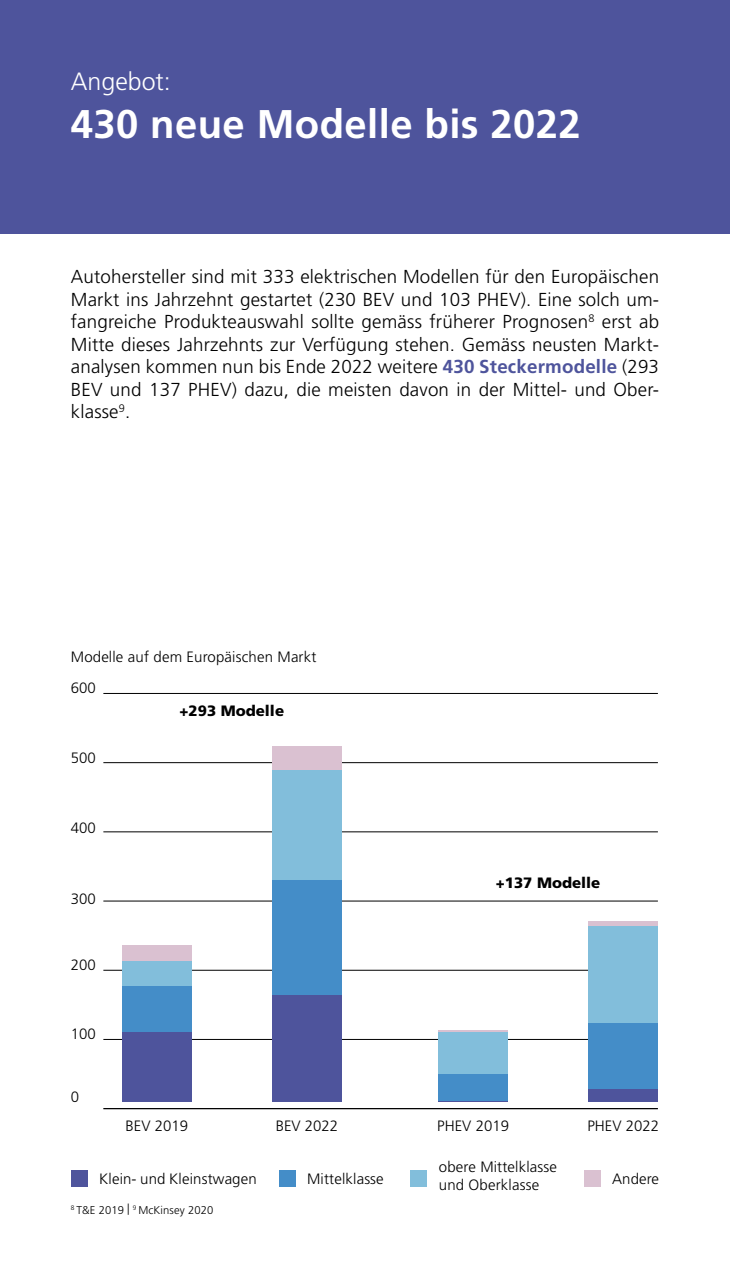
<style>
.page{position:relative;width:730px;height:1276px;background:#fff}
.page>*{position:absolute;margin:0;border:0;box-sizing:border-box;transform-origin:0 0}
.t1{font:700 40px "Frutiger LT Pro";letter-spacing:.01em;color:#fff}
.t2{font:300 25px "Frutiger LT Pro";color:#fff}
.t3{font:300 18.75px/22.5px "Frutiger LT Pro";letter-spacing:.01em;color:#000;text-align:justify}
.t4{font:300 15px/18px "Frutiger LT Pro";letter-spacing:.01em;color:#000}
.t5{font:900 15px "Frutiger LT Pro";color:#000}
.t6{font:300 11.25px "Frutiger LT Pro";letter-spacing:.01em;color:#000}
.s1{font-weight:700;color:#4e549c}
</style>
<div class="page">
<div style="left:0;top:0;width:730px;height:234px;background:#4e549c"></div>
<hr style="left:103px;top:1108px;width:555px;height:1px;background:#000">
<hr style="left:103px;top:1039px;width:555px;height:1px;background:#000">
<hr style="left:103px;top:970px;width:555px;height:1px;background:#000">
<hr style="left:103px;top:900px;width:555px;height:1px;background:#000">
<hr style="left:103px;top:831px;width:555px;height:1px;background:#000">
<hr style="left:103px;top:762px;width:555px;height:1px;background:#000">
<hr style="left:103px;top:693px;width:555px;height:1px;background:#000">
<div style="left:589px;top:1089px;width:69px;height:13px;background:#4e549c"></div>
<hr style="left:438px;top:1100px;width:70px;height:2px;background:#4e549c">
<div style="left:272px;top:995px;width:70px;height:107px;background:#4e549c"></div>
<div style="left:122px;top:1032px;width:70px;height:70px;background:#4e549c"></div>
<div style="left:122px;top:985px;width:70px;height:47px;background:#448dc8"></div>
<div style="left:272px;top:879px;width:70px;height:116px;background:#448dc8"></div>
<div style="left:589px;top:1022px;width:69px;height:67px;background:#448dc8"></div>
<div style="left:438px;top:1074px;width:70px;height:26px;background:#448dc8"></div>
<div style="left:122px;top:961px;width:70px;height:24px;background:#82bedb"></div>
<div style="left:272px;top:770px;width:70px;height:109px;background:#82bedb"></div>
<div style="left:589px;top:925px;width:69px;height:97px;background:#82bedb"></div>
<div style="left:438px;top:1032px;width:70px;height:42px;background:#82bedb"></div>
<div style="left:122px;top:945px;width:70px;height:16px;background:#dac1d1"></div>
<div style="left:272px;top:746px;width:70px;height:24px;background:#dac1d1"></div>
<hr style="left:589px;top:921px;width:69px;height:4px;background:#dac1d1">
<hr style="left:438px;top:1030px;width:70px;height:2px;background:#dac1d1">
<div style="left:71px;top:1170px;width:17px;height:17px;background:#4e549c"></div>
<div style="left:279px;top:1170px;width:17px;height:17px;background:#448dc8"></div>
<div style="left:584px;top:1170px;width:17px;height:17px;background:#dac1d1"></div>
<div style="left:410px;top:1170px;width:17px;height:16px;background:#82bedb"></div>
<h2 class="t2" style="left:71px;top:66px;width:102px">Angebot:</h2>
<h1 class="t1" style="left:71px;top:100px;width:511px">430 neue Modelle bis 2022</h1>
<p class="t3" style="left:71px;top:266px;width:590px">Autohersteller sind mit 333 elektrischen Modellen für den Europäischen Markt ins Jahrzehnt gestartet (230 BEV und 103 PHEV). Eine solch um&shy;fangreiche Produkteauswahl sollte gemäss früherer Prognosen<sup>8</sup> erst ab Mitte dieses Jahrzehnts zur Verfügung stehen. Gemäss neusten Markt&shy;analysen kommen nun bis Ende 2022 weitere <span class="s1">430 Steckermodelle</span> (293<br>BEV und 137 PHEV) dazu, die meisten davon in der Mittel- und Ober&shy;klasse<sup>9</sup>.</p>
<p class="t4" style="left:71px;top:648px;width:247px">Modelle auf dem Europäischen Markt</p>
<p class="t4" style="left:71px;top:679px;width:27px">600</p>
<p class="t4" style="left:71px;top:749px;width:27px">500</p>
<p class="t4" style="left:71px;top:819px;width:27px">400</p>
<p class="t4" style="left:71px;top:889px;width:27px">300</p>
<p class="t4" style="left:71px;top:955px;width:27px">200</p>
<p class="t4" style="left:71px;top:1025px;width:27px">100</p>
<p class="t4" style="left:71px;top:1088px;width:10px">0</p>
<p class="t5" style="left:180px;top:701px;width:106px">+293 Modelle</p>
<p class="t5" style="left:496px;top:874px;width:106px">+137 Modelle</p>
<p class="t4" style="left:126px;top:1116px;width:64px">BEV 2019</p>
<p class="t4" style="left:276px;top:1116px;width:64px">BEV 2022</p>
<p class="t4" style="left:437px;top:1116px;width:73px">PHEV 2019</p>
<p class="t4" style="left:587px;top:1116px;width:73px">PHEV 2022</p>
<p class="t4" style="left:439px;top:1157px;width:120px">obere Mittelklasse und Oberklasse</p>
<p class="t4" style="left:99px;top:1169px;width:159px">Klein- und Kleinstwagen</p>
<p class="t4" style="left:307px;top:1169px;width:78px">Mittelklasse</p>
<p class="t4" style="left:612px;top:1169px;width:48px">Andere</p>
<p class="t6" style="left:71px;top:1203px;width:144px"><sup>8</sup> T&amp;E 2019 | <sup>9</sup> McKinsey 2020</p>
</div>
